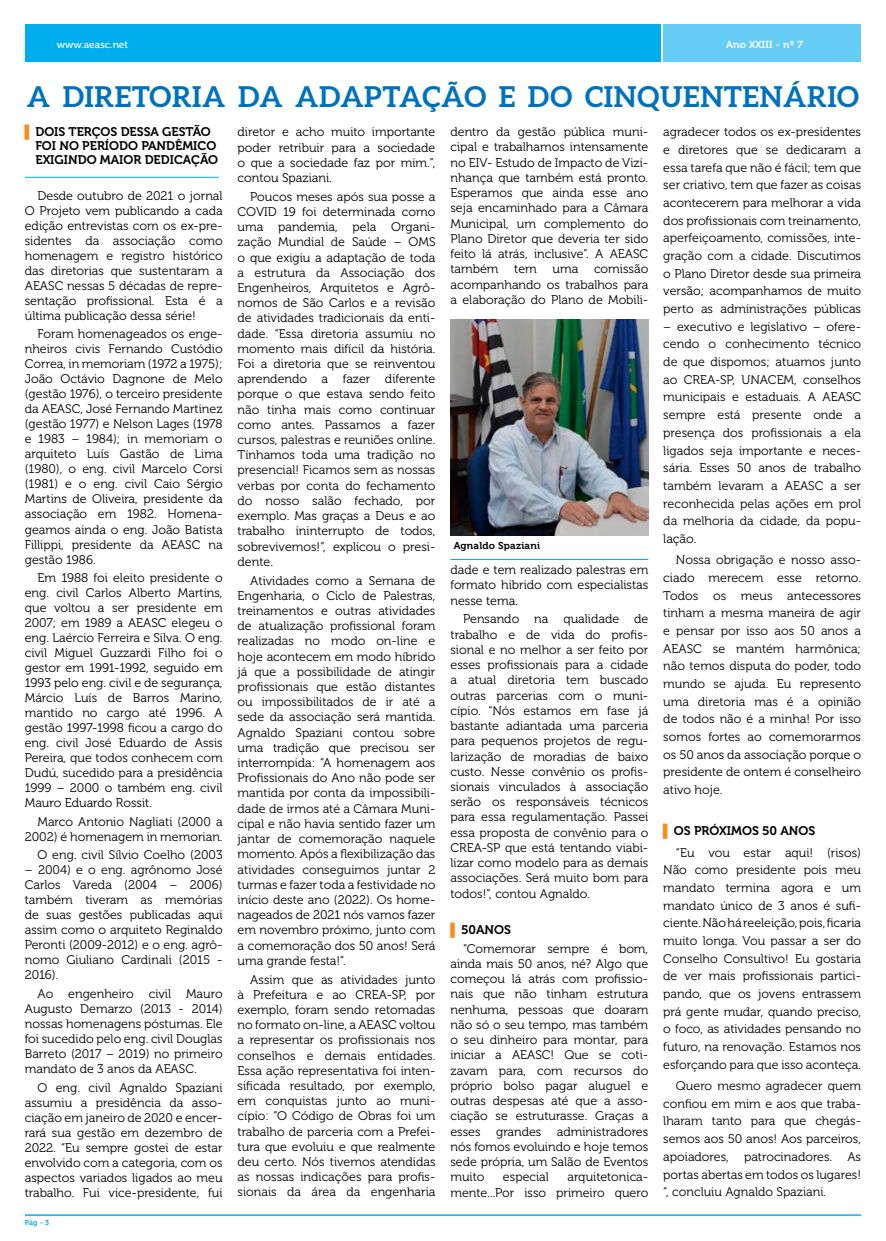
<style>
.page{position:relative;width:886px;height:1241px;background:#fff}
.page>*{position:absolute;margin:0;border:0;box-sizing:border-box;transform-origin:0 0}
.t1{font:700 28.75px "Aleo";letter-spacing:.02em;color:#0072bc}
.t2{font:12.5px/15.2px "Museo 300";color:#000;text-align:justify}
.t3{font:12.5px/13.8px "Museo 700";color:#000}
.t4{font:10px "Museo 700";letter-spacing:.02em;color:#000}
.t5{font:10px "Museo 500";color:#fff}
.t6{font:10px "Museo 700";letter-spacing:.02em;color:#fff}
.t7{font:7.25px "Museo 700";color:#00aeef}
.s1{font-family:"Arial";color:#f78d1e}
</style>
<div class="page">
<div style="left:25px;top:25px;width:635px;height:37px;background:#00aeef"></div>
<hr style="left:25px;top:1214px;width:836px;height:1px;background:#00aeef">
<div style="left:663px;top:25px;width:198px;height:37px;background:#66cef6"></div>
<hr style="left:25px;top:177px;width:194px;height:1px;background:#00aeef">
<hr style="left:450px;top:559px;width:198px;height:1px;background:#00aeef">
<img style="left:450px;top:319px;width:198px;height:216px">
<p class="t5" style="left:57px;top:39px;width:73px">www.aeasc.net</p>
<p class="t6" style="left:726px;top:39px;width:78px">Ano XXIII - nº 7</p>
<h1 class="t1" style="left:27px;top:80px;width:834px">A DIRETORIA DA ADAPTAÇÃO E DO CINQUENTENÁRIO</h1>
<p class="t3" style="left:35px;top:125px;width:184px;text-indent:-11px"><span class="s1">▌</span>DOIS TERÇOS DESSA GESTÃO<br>FOI NO PERÍODO PANDÊMICO<br>EXIGINDO MAIOR DEDICAÇÃO</p>
<p class="t2" style="left:25px;top:188px;width:199px;text-indent:13px">Desde outubro de 2021 o jornal O Projeto vem publicando a cada edição entrevistas com os ex-pre&shy;sidentes da associação como homenagem e registro histórico das diretorias que sustentaram a AEASC nessas 5 décadas de repre&shy;sentação profissional. Esta é a última publicação dessa série!</p>
<p class="t2" style="left:25px;top:327px;width:199px;text-indent:13px">Foram homenageados os enge&shy;nheiros civis Fernando Custódio Correa, in memoriam (1972 a 1975); João Octávio Dagnone de Melo (gestão 1976), o terceiro presidente da AEASC, José Fernando Martinez (gestão 1977) e Nelson Lages (1978 e 1983 – 1984); in memoriam o arquiteto Luís Gastão de Lima (1980), o eng. civil Marcelo Corsi (1981) e o eng. civil Caio Sérgio Martins de Oliveira, presidente da associação em 1982. Homena&shy;geamos ainda o eng. João Batista Fillippi, presidente da AEASC na gestão 1986.</p>
<p class="t2" style="left:25px;top:570px;width:199px;text-indent:13px">Em 1988 foi eleito presidente o eng. civil Carlos Alberto Martins, que voltou a ser presidente em 2007; em 1989 a AEASC elegeu o eng. Laércio Ferreira e Silva. O eng. civil Miguel Guzzardi Filho foi o gestor em 1991-1992, seguido em 1993 pelo eng. civil e de segurança, Márcio Luís de Barros Marino, mantido no cargo até 1996. A gestão 1997-1998 ficou a cargo do eng. civil José Eduardo de Assis Pereira, que todos conhecem com Dudú, sucedido para a presidência 1999 – 2000 o também eng. civil Mauro Eduardo Rossit.</p>
<p class="t2" style="left:25px;top:814px;width:199px;text-align:right">Marco Antonio Nagliati (2000 a<br>2002) é homenagem in memorian.</p>
<p class="t2" style="left:37px;top:847px;width:187px">O eng. civil Sílvio Coelho (2003</p>
<p class="t2" style="left:25px;top:862px;width:199px">– 2004) e o eng. agrônomo José Carlos Vareda (2004 – 2006) também tiveram as memórias de suas gestões publicadas aqui assim como o arquiteto Reginaldo Peronti (2009-2012) e o eng. agrô&shy;nomo Giuliano Cardinali (2015 - 2016).</p>
<p class="t2" style="left:25px;top:986px;width:199px;text-indent:13px">Ao engenheiro civil Mauro Augusto Demarzo (2013 - 2014) nossas homenagens póstumas. Ele foi sucedido pelo eng. civil Douglas Barreto (2017 – 2019) no primeiro mandato de 3 anos da AEASC.</p>
<p class="t2" style="left:25px;top:1079px;width:199px;text-indent:13px">O eng. civil Agnaldo Spaziani assumiu a presidência da asso&shy;ciação em janeiro de 2020 e encer&shy;rará sua gestão em dezembro de 2022. “Eu sempre gostei de estar envolvido com a categoria, com os aspectos variados ligados ao meu trabalho. Fui vice-presidente, fui</p>
<p class="t2" style="left:450px;top:124px;width:199px">dentro da gestão pública muni&shy;cipal e trabalhamos intensamente no EIV- Estudo de Impacto de Vizi&shy;nhança que também está pronto.<br>Esperamos que ainda esse ano seja encaminhado para a Câmara Municipal, um complemento do Plano Diretor que deveria ter sido feito lá atrás, inclusive”. A AEASC também</p>
<p class="t2" style="left:663px;top:123px;width:199px;line-height:17.6px">agradecer todos os ex-presidentes e diretores que se dedicaram a essa tarefa que não é fácil; tem que ser criativo, tem que fazer as coisas acontecerem para melhorar a vida dos profissionais com treinamento, aperfeiçoamento, comissões, inte&shy;gração com a cidade. Discutimos o Plano Diretor desde sua primeira versão; acompanhamos de muito perto as administrações públicas</p>
<p class="t2" style="left:663px;top:318px;width:199px;line-height:17.6px">– executivo e legislativo – ofere&shy;cendo o conhecimento técnico de que dispomos; atuamos junto ao CREA-SP, UNACEM, conselhos municipais e estaduais. A AEASC sempre está presente onde a presença dos profissionais a ela ligados seja importante e neces&shy;sária. Esses 50 anos de trabalho também levaram a AEASC a ser reconhecida pelas ações em prol da melhoria da cidade, da popu&shy;lação.</p>
<p class="t2" style="left:663px;top:551px;width:199px;line-height:17.6px;text-indent:13px">Nossa obrigação e nosso asso&shy;ciado merecem esse retorno.<br>Todos os meus antecessores tinham a mesma maneira de agir e pensar por isso aos 50 anos a AEASC se mantém harmônica; não temos disputa do poder, todo mundo se ajuda. Eu represento uma diretoria mas é a opinião de todos não é a minha! Por isso somos fortes ao comemorarmos os 50 anos da associação porque o presidente de ontem é conselheiro ativo hoje.</p>
<p class="t3" style="left:663px;top:824px;width:153px"><span class="s1">▌</span>OS PRÓXIMOS 50 ANOS</p>
<p class="t2" style="left:663px;top:843px;width:199px;line-height:17.6px;text-indent:13px">“Eu vou estar aqui! (risos)<br>Não como presidente pois meu mandato termina agora e um mandato único de 3 anos é sufi&shy;ciente. Não há reeleição, pois, ficaria muito longa. Vou passar a ser do Conselho Consultivo! Eu gostaria de ver mais profissionais partici&shy;pando, que os jovens entrassem prá gente mudar, quando preciso, o foco, as atividades pensando no futuro, na renovação. Estamos nos esforçando para que isso aconteça.</p>
<p class="t2" style="left:663px;top:1077px;width:199px;line-height:17.6px;text-indent:13px">Quero mesmo agradecer quem confiou em mim e aos que traba&shy;lharam tanto para que chegás&shy;semos aos 50 anos! Aos parceiros, apoiadores, patrocinadores. As portas abertas em todos os lugares! “, concluiu Agnaldo Spaziani.</p>
<p class="t2" style="left:238px;top:125px;width:199px">diretor e acho muito importante poder retribuir para a sociedade o que a sociedade faz por mim.”, contou Spaziani.</p>
<p class="t2" style="left:238px;top:189px;width:199px;text-indent:13px">Poucos meses após sua posse a COVID 19 foi determinada como uma pandemia, pela Organi&shy;zação Mundial de Saúde – OMS o que exigiu a adaptação de toda a estrutura da Associação dos Engenheiros, Arquitetos e Agrô&shy;nomos de São Carlos e a revisão de atividades tradicionais da enti&shy;dade. “Essa diretoria assumiu no momento mais difícil da história.<br>Foi a diretoria que se reinventou aprendendo a fazer diferente porque o que estava sendo feito não tinha mais como continuar como antes. Passamos a fazer cursos, palestras e reuniões online.<br>Tínhamos toda uma tradição no presencial! Ficamos sem as nossas verbas por conta do fechamento do nosso salão fechado, por exemplo. Mas graças a Deus e ao trabalho ininterrupto de todos, sobrevivemos!”, explicou o presi&shy;dente.</p>
<p class="t2" style="left:238px;top:572px;width:199px;text-indent:13px">Atividades como a Semana de Engenharia, o Ciclo de Palestras, treinamentos e outras atividades de atualização profissional foram realizadas no modo on-line e hoje acontecem em modo híbrido já que a possibilidade de atingir profissionais que estão distantes ou impossibilitados de ir até a sede da associação será mantida.<br>Agnaldo Spaziani contou sobre uma tradição que precisou ser interrompida: “A homenagem aos Profissionais do Ano não pode ser mantida por conta da impossibili&shy;dade de irmos até a Câmara Muni&shy;cipal e não havia sentido fazer um jantar de comemoração naquele momento. Após a flexibilização das atividades conseguimos juntar 2 turmas e fazer toda a festividade no início deste ano (2022). Os home&shy;nageados de 2021 nós vamos fazer em novembro próximo, junto com a comemoração dos 50 anos! Será uma grande festa!”.</p>
<p class="t2" style="left:238px;top:971px;width:199px;text-indent:13px">Assim que as atividades junto à Prefeitura e ao CREA-SP, por exemplo, foram sendo retomadas no formato on-line, a AEASC voltou a representar os profissionais nos conselhos e demais entidades.<br>Essa ação representativa foi inten&shy;sificada resultado, por exemplo, em conquistas junto ao muni&shy;cípio: “O Código de Obras foi um trabalho de parceria com a Prefei&shy;tura que evoluiu e que realmente deu certo. Nós tivemos atendidas as nossas indicações para profis&shy;sionais da área da engenharia</p>
<p class="t2" style="left:450px;top:261px;width:199px;text-indent:144px">comissão acompanhando os trabalhos para a elaboração do Plano de Mobili-</p>
<p class="t2" style="left:514px;top:261px;width:24px">tem</p>
<p class="t2" style="left:552px;top:261px;width:27px">uma</p>
<p class="t4" style="left:454px;top:540px;width:88px">Agnaldo Spaziani</p>
<p class="t2" style="left:450px;top:562px;width:199px">dade e tem realizado palestras em formato hibrido com especialistas nesse tema.</p>
<p class="t2" style="left:450px;top:611px;width:199px;text-indent:13px">Pensando na qualidade de trabalho e de vida do profis&shy;sional e no melhor a ser feito por esses profissionais para a cidade a atual diretoria tem buscado outras parcerias com o muni&shy;cípio. “Nós estamos em fase já bastante adiantada uma parceria para pequenos projetos de regu&shy;larização de moradias de baixo custo. Nesse convênio os profis&shy;sionais vinculados à associação serão os responsáveis técnicos para essa regulamentação. Passei essa proposta de convênio para o CREA-SP que está tentando viabi&shy;lizar como modelo para as demais associações. Será muito bom para todos!”, contou Agnaldo.</p>
<p class="t3" style="left:450px;top:922px;width:62px"><span class="s1">▌</span> 50ANOS</p>
<p class="t2" style="left:450px;top:940px;width:199px;text-indent:13px">“Comemorar sempre é bom, ainda mais 50 anos, né? Algo que começou lá atrás com profissio&shy;nais que não tinham estrutura nenhuma, pessoas que doaram não só o seu tempo, mas também o seu dinheiro para montar, para iniciar a AEASC! Que se coti&shy;zavam para, com recursos do próprio bolso pagar aluguel e outras despesas até que a asso&shy;ciação se estruturasse. Graças a esses grandes administradores nós fomos evoluindo e hoje temos sede própria, um Salão de Eventos muito</p>
<p class="t2" style="left:450px;top:1169px;width:199px;text-align:right">arquitetonica-<br>mente...Por isso primeiro quero</p>
<p class="t2" style="left:503px;top:1169px;width:47px">especial</p>
<p class="t7" style="left:25px;top:1218px;width:26px">Pág - 3</p>
</div>
